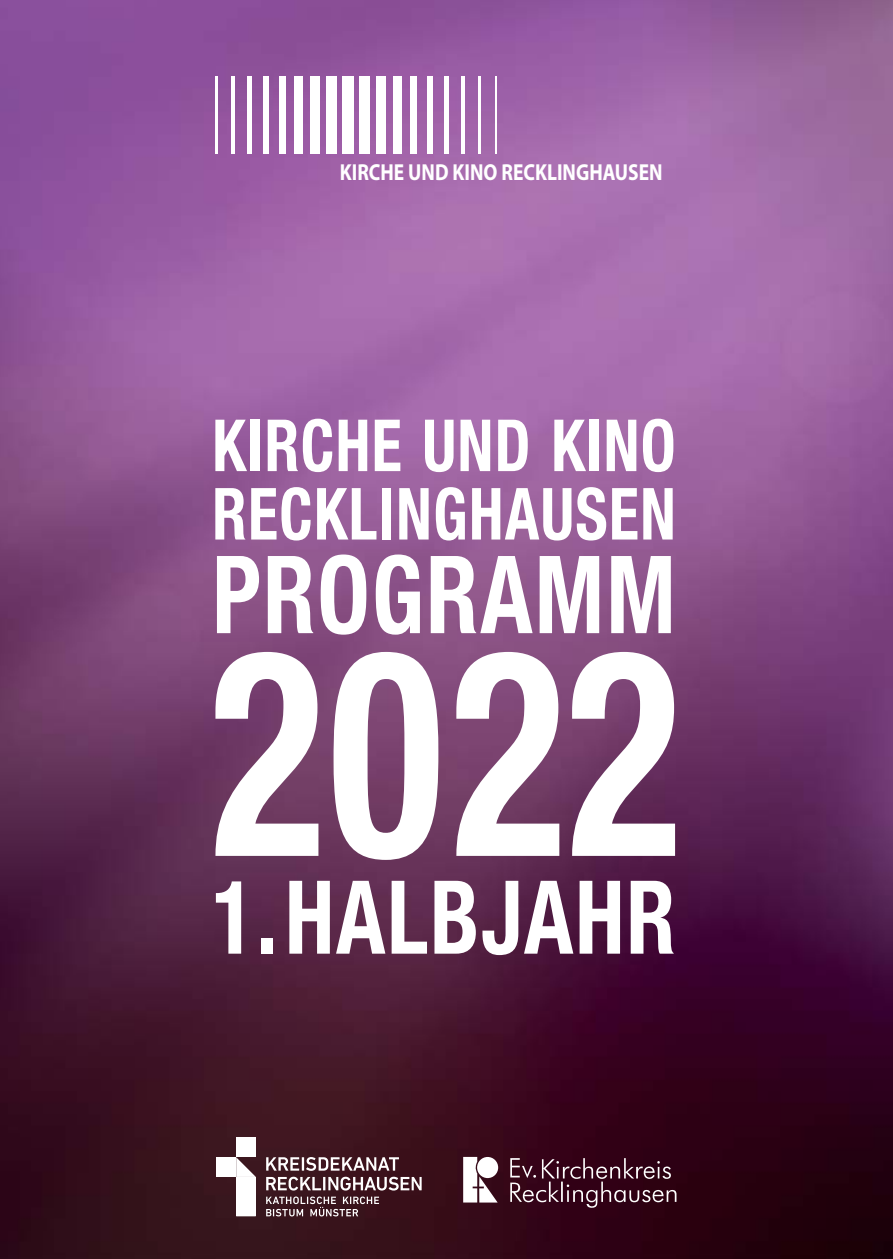
<style>
.page{position:relative;width:893px;height:1259px;background:#fff}
.page>*{position:absolute;margin:0;border:0;box-sizing:border-box;transform-origin:0 0}
.t1{font:700 condensed 288px "Helvetica Neue";color:#fff;scale:.82 1}
.t2{font:700 condensed 108px "Helvetica Neue";letter-spacing:.02em;color:#fff;scale:.87 1}
.t3{font:700 condensed 102px "Helvetica Neue";letter-spacing:.02em;color:#fff;scale:.87 1}
.t4{font:700 condensed 72px/68.4px "Helvetica Neue";letter-spacing:.025em;color:#fff;scale:.87 1}
.t5{font:700 23.1px "Myriad Pro";color:#fff;scale:.84 1}
</style>
<div class="page">
<img style="left:0;top:0;width:893px;height:1259px">
<hr style="left:495px;top:76px;width:1px;height:77px;background:#fff">
<hr style="left:478px;top:76px;width:3px;height:77px;background:#fff">
<hr style="left:461px;top:76px;width:4px;height:77px;background:#fff">
<div style="left:444px;top:76px;width:5px;height:77px;background:#fff"></div>
<div style="left:427px;top:76px;width:6px;height:77px;background:#fff"></div>
<div style="left:410px;top:76px;width:7px;height:77px;background:#fff"></div>
<div style="left:393px;top:76px;width:8px;height:77px;background:#fff"></div>
<div style="left:376px;top:76px;width:9px;height:77px;background:#fff"></div>
<div style="left:359px;top:76px;width:11px;height:77px;background:#fff"></div>
<div style="left:342px;top:76px;width:12px;height:77px;background:#fff"></div>
<div style="left:326px;top:76px;width:11px;height:77px;background:#fff"></div>
<div style="left:310px;top:76px;width:10px;height:77px;background:#fff"></div>
<div style="left:294px;top:76px;width:9px;height:77px;background:#fff"></div>
<div style="left:279px;top:76px;width:7px;height:77px;background:#fff"></div>
<div style="left:263px;top:76px;width:6px;height:77px;background:#fff"></div>
<div style="left:247px;top:76px;width:5px;height:77px;background:#fff"></div>
<hr style="left:231px;top:76px;width:4px;height:77px;background:#fff">
<hr style="left:215px;top:76px;width:2px;height:77px;background:#fff">
<svg style="left:216px;top:1137px;width:40px;height:79px"></svg>
<svg style="left:266px;top:1196px;width:113px;height:20px;background:#6b4f55"></svg>
<svg style="left:266px;top:1157px;width:133px;height:13px"></svg>
<svg style="left:266px;top:1176px;width:156px;height:14px"></svg>
<svg style="left:463px;top:1157px;width:35px;height:45px"></svg>
<svg style="left:510px;top:1158px;width:166px;height:49px;background:#542c3c"></svg>
<p class="t5" style="left:340px;top:157px;width:386px">KIRCHE UND KINO RECKLINGHAUSEN</p>
<h3 class="t4" style="left:212px;top:410px;width:534px">KIRCHE UND KINO<br>RECKLINGHAUSEN</h3>
<h2 class="t2" style="left:212px;top:529px;width:534px">PROGRAMM</h2>
<h1 class="t1" style="left:211px;top:579px;width:575px">2022</h1>
<h3 class="t3" style="left:212px;top:855px;width:534px">1. HALBJAHR</h3>
</div>
